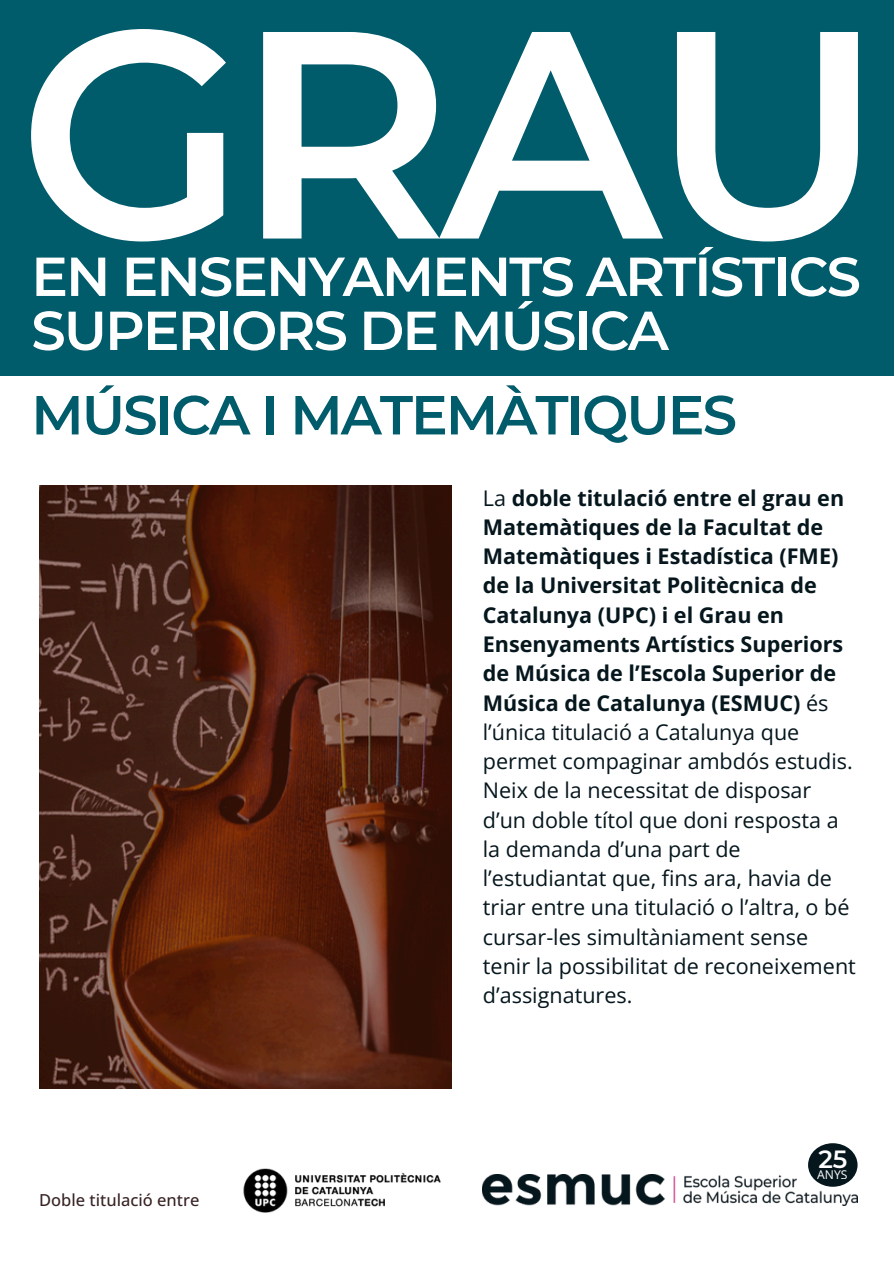
<style>
.page{position:relative;width:894px;height:1264px;background:#fff}
.page>*{position:absolute;margin:0;border:0;box-sizing:border-box;transform-origin:0 0}
.t1{font:600 294.9px "Montserrat";color:#fff}
.t2{font:600 54.9px "Montserrat";letter-spacing:-.035em;color:#005b6b}
.t3{font:600 54.75px/54px "Montserrat";letter-spacing:-.035em;color:#fff}
.t4{font:600 24.9px "Montserrat";color:#fff}
.t5{font:21.6px/29.2px "Open Sans";color:#05161d}
.t6{font:500 16.5px "Open Sans";color:#382324}
.t7{font:12.15px "Open Sans";color:#fff}
.s1{font-weight:700}
</style>
<div class="page">
<img style="left:39px;top:485px;width:412px;height:603px">
<img style="left:482px;top:1174px;width:375px;height:31px">
<svg style="left:807px;top:1143px;width:50px;height:43px;fill:#05161d"></svg>
<img style="left:243px;top:1168px;width:198px;height:45px">
<div style="left:0;top:0;width:893px;height:376px;background:#005b6b"></div>
<h1 class="t1" style="left:18px;top:-47px;width:867px">GRAU</h1>
<h3 class="t3" style="left:31px;top:249px;width:831px">EN ENSENYAMENTS ARTÍSTICS<br>SUPERIORS DE MÚSICA</h3>
<h2 class="t2" style="left:31px;top:381px;width:707px">MÚSICA I MATEMÀTIQUES</h2>
<p class="t5" style="left:482px;top:482px;width:374px">La <span class="s1">doble titulació entre el grau en<br>Matemàtiques de la Facultat de<br>Matemàtiques i Estadística (FME) de la Universitat Politècnica de<br>Catalunya (UPC) i el Grau en<br>Ensenyaments Artístics Superiors de Música de l’Escola Superior de<br>Música de Catalunya (ESMUC)</span> és l’única titulació a Catalunya que permet compaginar ambdós estudis.<br>Neix de la necessitat de disposar d’un doble títol que doni resposta a la demanda d’una part de l’estudiantat que, fins ara, havia de triar entre una titulació o l’altra, o bé cursar-les simultàniament sense tenir la possibilitat de reconeixement d’assignatures.</p>
<p class="t6" style="left:39px;top:1188px;width:161px">Doble titulació entre</p>
<p class="t4" style="left:818px;top:1143px;width:30px">25</p>
<p class="t7" style="left:817px;top:1165px;width:32px">ANYS</p>
</div>
